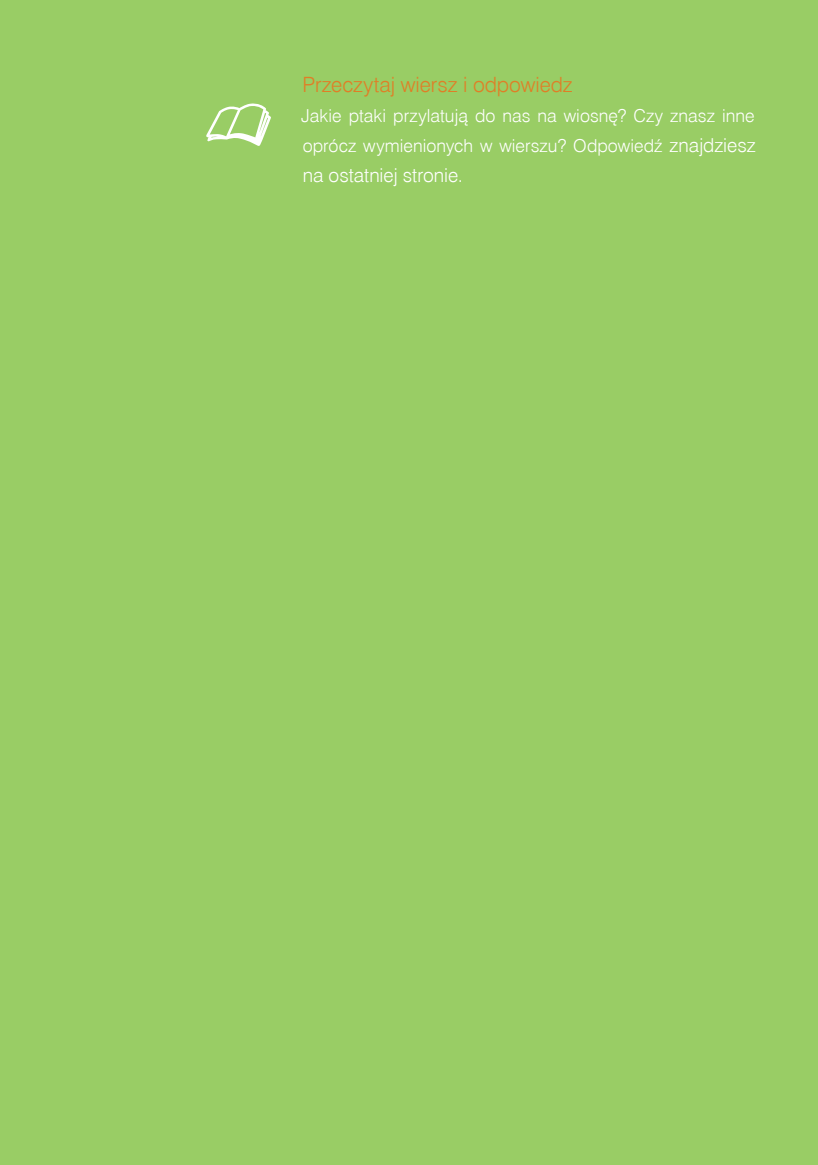
<style>
.page{position:relative;width:818px;height:1165px;background:#99cd65}
.page>*{position:absolute;margin:0;border:0;box-sizing:border-box;transform-origin:0 0}
.t1{font:21.18px "Swis 721 Lt EU";letter-spacing:-.005em;color:#e07e26}
.t2{font:19.25px "Swis 721 Lt EU";letter-spacing:-.005em;color:#fff}
.t3{font:17.85px/29.8px "Swis 721 Lt EU";letter-spacing:.005em;color:#fff}
.s1{font-size:21px}
.s2{font-size:19.25px}
</style>
<div class="page">
<svg style="left:206px;top:103px;width:65px;height:43px"></svg>
<p class="t1" style="left:302px;top:72px;width:272px">Przeczytaj wiersz i odpo<span class="s1">wiedz</span></p>
<p class="t3" style="left:301px;top:101px;width:456px">Jakie ptaki przylatują do nas na wiosnę? Czy znasz inne oprócz wymienionych w wierszu? Odpowiedź <span class="s2">znajdziesz</span></p>
<p class="t2" style="left:303px;top:163px;width:162px">na ostatniej stronie.</p>
</div>
